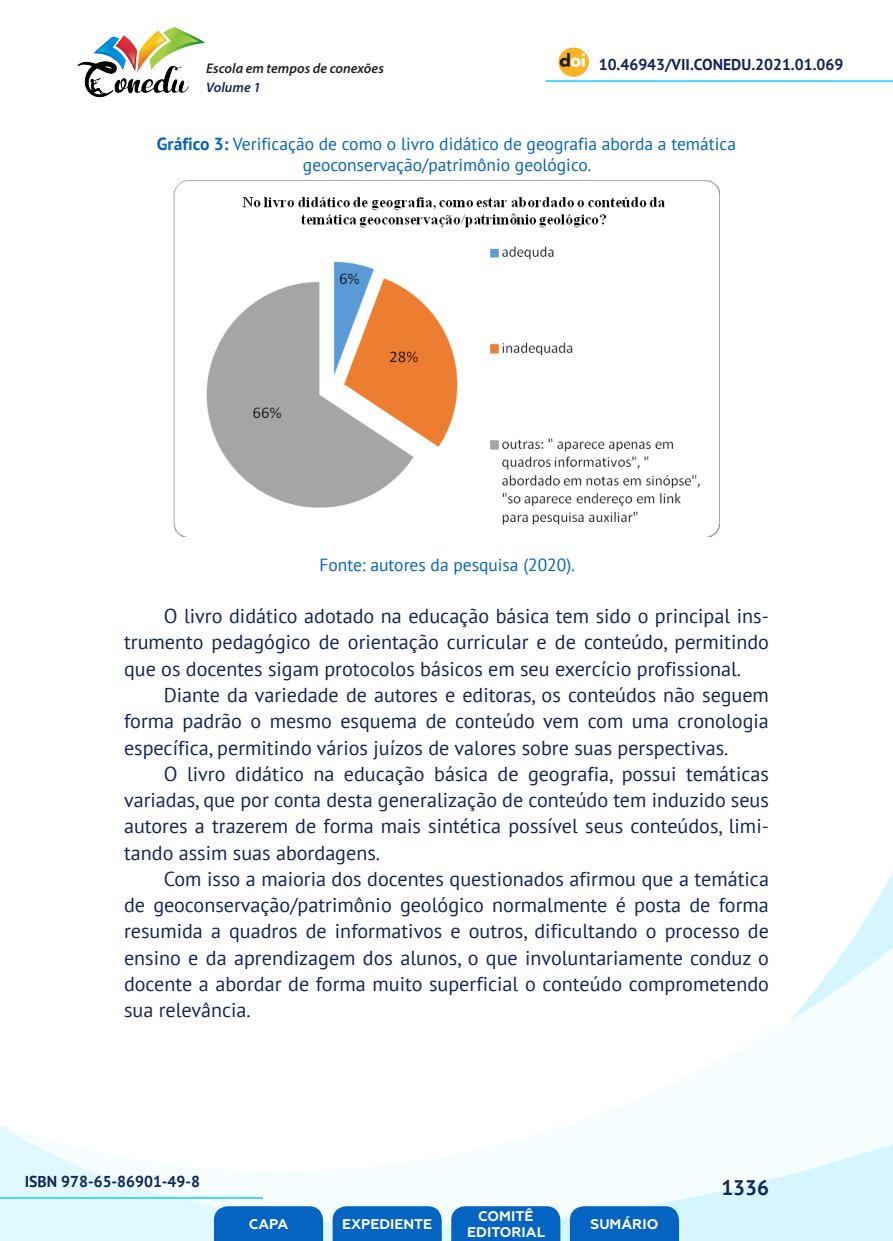
<style>
.page{position:relative;width:893px;height:1241px;background:#fff}
.page>*{position:absolute;margin:0;border:0;box-sizing:border-box;transform-origin:0 0}
.t1{font:700 21px "PT Sans";color:#112558}
._8_CORPO{font:20.12px/26.2px "PT Sans";color:#112558;text-align:justify}
._18_LEGENDAS{font:17.5px/21px "PT Sans";color:#0563c1;text-align:center}
._19_FONTES{font:17.5px "PT Sans";color:#0563c1}
.t2{font:700 15.75px "PT Sans";color:#112558}
.t3{font:700 14px/16.8px "Geometria";color:#fff;text-align:center}
.t4{font:italic 600 14px "Myriad Pro";color:#231f20}
.t5{font:italic 600 14px "Myriad Pro";color:#112558}
.s1{font-weight:700}
</style>
<div class="page">
<svg style="left:848px;top:873px;width:45px;height:73px"></svg>
<svg style="left:0;top:946px;width:893px;height:294px"></svg>
<hr style="left:0;top:1196px;width:263px;height:2px;background:#2dd4fe">
<hr style="left:546px;top:80px;width:347px;height:2px;background:#2dd4fe">
<img style="left:559px;top:47px;width:30px;height:30px">
<img style="left:77px;top:27px;width:128px;height:71px">
<svg style="left:214px;top:1205px;width:109px;height:35px;background:#126bc4"></svg>
<svg style="left:333px;top:1205px;width:109px;height:35px;background:#126bc4"></svg>
<svg style="left:451px;top:1205px;width:109px;height:35px;background:#126bc4"></svg>
<svg style="left:570px;top:1205px;width:109px;height:35px;background:#116bc4"></svg>
<img style="left:174px;top:180px;width:545px;height:356px">
<p class="t4" style="left:206px;top:59px;width:179px">Escola em tempos de conexões</p>
<p class="t2" style="left:599px;top:54px;width:246px">10.46943/VII.CONEDU.2021.01.069</p>
<p class="t5" style="left:206px;top:78px;width:56px">Volume 1</p>
<p class="_18_LEGENDAS" style="left:157px;top:133px;width:581px"><span class="s1">Gráfico 3:</span> Verificação de como o livro didático de geografia aborda a temática geoconservação/patrimônio geológico.</p>
<p class="_19_FONTES" style="left:319px;top:553px;width:257px">Fonte: autores da pesquisa (2020).</p>
<p class="_8_CORPO" style="left:124px;top:602px;width:646px;text-indent:40px">O livro didático adotado na educação básica tem sido o principal ins&shy;trumento pedagógico de orientação curricular e de conteúdo, permitindo que os docentes sigam protocolos básicos em seu exercício profissional.</p>
<p class="_8_CORPO" style="left:124px;top:681px;width:646px;text-indent:40px">Diante da variedade de autores e editoras, os conteúdos não seguem forma padrão o mesmo esquema de conteúdo vem com uma cronologia específica, permitindo vários juízos de valores sobre suas perspectivas.</p>
<p class="_8_CORPO" style="left:124px;top:760px;width:646px;text-indent:40px">O livro didático na educação básica de geografia, possui temáticas variadas, que por conta desta generalização de conteúdo tem induzido seus autores a trazerem de forma mais sintética possível seus conteúdos, limi&shy;tando assim suas abordagens.</p>
<p class="_8_CORPO" style="left:124px;top:865px;width:646px;text-indent:40px">Com isso a maioria dos docentes questionados afirmou que a temática de geoconservação/patrimônio geológico normalmente é posta de forma resumida a quadros de informativos e outros, dificultando o processo de ensino e da aprendizagem dos alunos, o que involuntariamente conduz o docente a abordar de forma muito superficial o conteúdo comprometendo sua relevância.</p>
<p class="t2" style="left:25px;top:1170px;width:177px">ISBN 978-65-86901-49-8</p>
<p class="t3" style="left:249px;top:1215px;width:41px">CAPA</p>
<p class="t3" style="left:342px;top:1215px;width:92px">EXPEDIENTE</p>
<p class="t3" style="left:467px;top:1207px;width:79px">COMITÊ<br>EDITORIAL</p>
<p class="t3" style="left:590px;top:1215px;width:69px">SUMÁRIO</p>
<p class="t1" style="left:721px;top:1173px;width:49px">1336</p>
</div>
